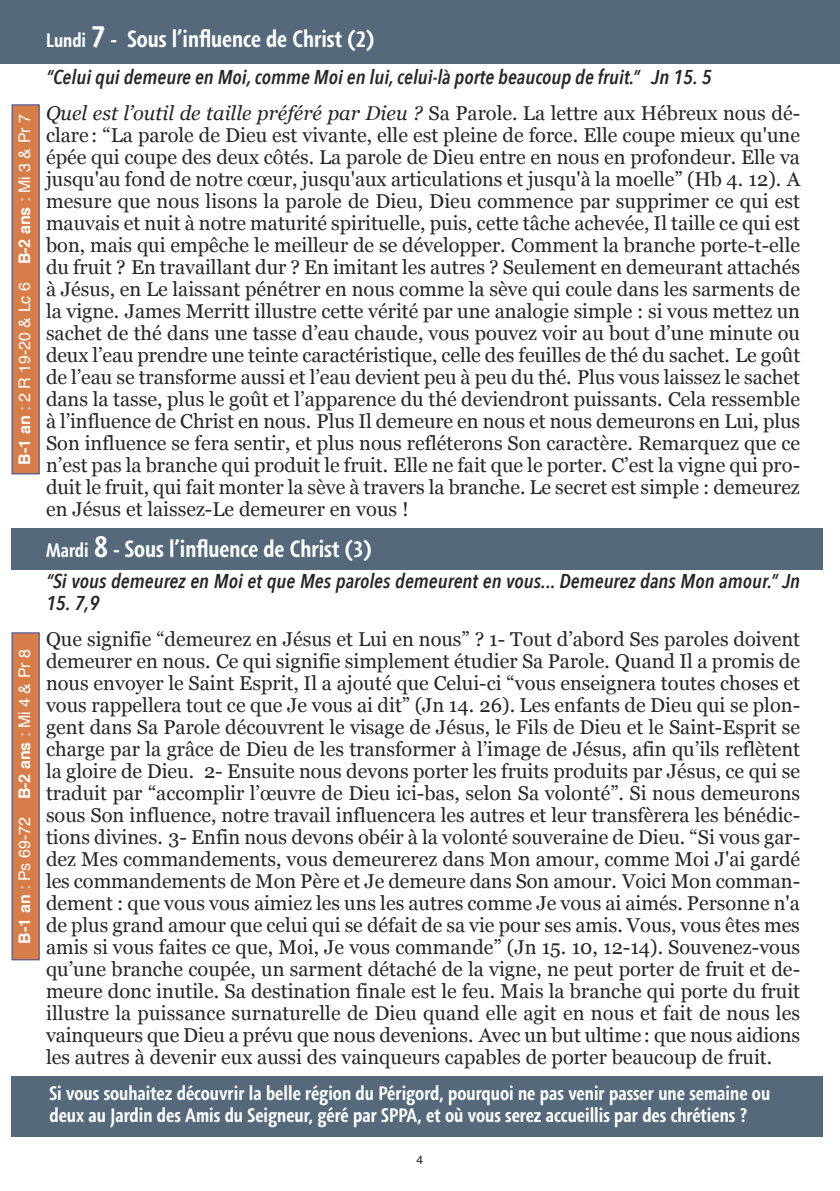
<style>
.page{position:relative;width:840px;height:1191px;background:#fff}
.page>*{position:absolute;margin:0;border:0;box-sizing:border-box;transform-origin:0 0}
.t1{font:700 condensed 24px "Agilita LT Std";color:#fff}
.t2{font:20px/22px "Georgia";color:#272526;text-align:justify}
.t3{font:700 condensed 20px/22px "Agilita LT Std";color:#fff}
.t4{font:italic 600 20px "Avenir Next Condensed";color:#272526}
.t5{font:16px "Helvetica";color:#fff}
.t6{font:12px "Helvetica";color:#272526}
.s1{font-weight:700}
.s2{font-size:20px}
.s3{font-size:32px}
.s4{font-style:italic}
</style>
<div class="page">
<div style="left:0;top:0;width:839px;height:64px;background:#55697b"></div>
<div style="left:12px;top:528px;width:810px;height:42px;background:#55697b"></div>
<div style="left:12px;top:1076px;width:810px;height:60px;background:#55697b"></div>
<div style="left:13px;top:105px;width:26px;height:368px;background:#d67d4a"></div>
<div style="left:12px;top:104px;width:28px;height:370px;border:1px solid #33489a"></div>
<div style="left:13px;top:633px;width:26px;height:326px;background:#d67d4a"></div>
<div style="left:12px;top:632px;width:28px;height:328px;border:1px solid #33489a"></div>
<p class="t5" style="left:18px;top:464px;width:352px;rotate:-90deg"><span class="s1">B-1 an</span> : 2 R 19-20 &amp; Lc 6 <span class="s1">B-2 ans</span> : Mi 3 &amp; Pr 7</p>
<p class="t5" style="left:18px;top:943px;width:296px;rotate:-90deg"><span class="s1">B-1 an</span> : Ps 69-72 <span class="s1">B-2 ans</span> : Mi 4 &amp; Pr 8</p>
<p class="t1" style="left:46px;top:25px;width:330px"><span class="s2">Lundi</span> <span class="s3">7</span> - Sous l’influence de Christ (2)</p>
<p class="t4" style="left:46px;top:64px;width:667px">“Celui qui demeure en Moi, comme Moi en lui, celui-là porte beaucoup de fruit.” Jn 15. 5</p>
<p class="t2" style="left:46px;top:102px;width:755px"><span class="s4">Quel est l’outil de taille préféré par Dieu ?</span> Sa Parole. La lettre aux Hébreux nous dé&shy;clare : “La parole de Dieu est vivante, elle est pleine de force. Elle coupe mieux qu'une épée qui coupe des deux côtés. La parole de Dieu entre en nous en profondeur. Elle va jusqu'au fond de notre cœur, jusqu'aux articulations et jusqu'à la moelle” (Hb 4. 12). A mesure que nous lisons la parole de Dieu, Dieu commence par supprimer ce qui est mauvais et nuit à notre maturité spirituelle, puis, cette tâche achevée, Il taille ce qui est bon, mais qui empêche le meilleur de se développer. Comment la branche porte-t-elle du fruit ? En travaillant dur ? En imitant les autres ? Seulement en demeurant attachés à Jésus, en Le laissant pénétrer en nous comme la sève qui coule dans les sarments de la vigne. James Merritt illustre cette vérité par une analogie simple : si vous mettez un sachet de thé dans une tasse d’eau chaude, vous pouvez voir au bout d’une minute ou deux l’eau prendre une teinte caractéristique, celle des feuilles de thé du sachet. Le goût de l’eau se transforme aussi et l’eau devient peu à peu du thé. Plus vous laissez le sachet dans la tasse, plus le goût et l’apparence du thé deviendront puissants. Cela ressemble à l’influence de Christ en nous. Plus Il demeure en nous et nous demeurons en Lui, plus Son influence se fera sentir, et plus nous refléterons Son caractère. Remarquez que ce n’est pas la branche qui produit le fruit. Elle ne fait que le porter. C’est la vigne qui pro&shy;duit le fruit, qui fait monter la sève à travers la branche. Le secret est simple : demeurez en Jésus et laissez-Le demeurer en vous !</p>
<p class="t1" style="left:46px;top:534px;width:327px"><span class="s2">Mardi</span> <span class="s3">8</span> - Sous l’influence de Christ (3)</p>
<p class="t4" style="left:46px;top:568px;width:755px">“Si vous demeurez en Moi et que Mes paroles demeurent en vous... Demeurez dans Mon amour.” Jn</p>
<p class="t4" style="left:46px;top:590px;width:55px">15. 7,9</p>
<p class="t2" style="left:46px;top:628px;width:755px">Que signifie “demeurez en Jésus et Lui en nous” ? 1- Tout d’abord Ses paroles doivent demeurer en nous. Ce qui signifie simplement étudier Sa Parole. Quand Il a promis de nous envoyer le Saint Esprit, Il a ajouté que Celui-ci “vous enseignera toutes choses et vous rappellera tout ce que Je vous ai dit” (Jn 14. 26). Les enfants de Dieu qui se plon&shy;gent dans Sa Parole découvrent le visage de Jésus, le Fils de Dieu et le Saint-Esprit se charge par la grâce de Dieu de les transformer à l’image de Jésus, afin qu’ils reflètent la gloire de Dieu. 2- Ensuite nous devons porter les fruits produits par Jésus, ce qui se traduit par “accomplir l’œuvre de Dieu ici-bas, selon Sa volonté”. Si nous demeurons sous Son influence, notre travail influencera les autres et leur transfèrera les bénédic&shy;tions divines. 3- Enfin nous devons obéir à la volonté souveraine de Dieu. “Si vous gar&shy;dez Mes commandements, vous demeurerez dans Mon amour, comme Moi J'ai gardé les commandements de Mon Père et Je demeure dans Son amour. Voici Mon comman&shy;dement : que vous vous aimiez les uns les autres comme Je vous ai aimés. Personne n'a de plus grand amour que celui qui se défait de sa vie pour ses amis. Vous, vous êtes mes amis si vous faites ce que, Moi, Je vous commande” (Jn 15. 10, 12-14). Souvenez-vous qu’une branche coupée, un sarment détaché de la vigne, ne peut porter de fruit et de&shy;meure donc inutile. Sa destination finale est le feu. Mais la branche qui porte du fruit illustre la puissance surnaturelle de Dieu quand elle agit en nous et fait de nous les vainqueurs que Dieu a prévu que nous devenions. Avec un but ultime: que nous aidions les autres à devenir eux aussi des vainqueurs capables de porter beaucoup de fruit.</p>
<p class="t3" style="left:49px;top:1083px;width:722px">Si vous souhaitez découvrir la belle région du Périgord, pourquoi ne pas venir passer une semaine ou deux au Jardin des Amis du Seigneur, géré par SPPA, et où vous serez accueillis par des chrétiens ?</p>
<p class="t6" style="left:416px;top:1155px;width:8px">4</p>
</div>
